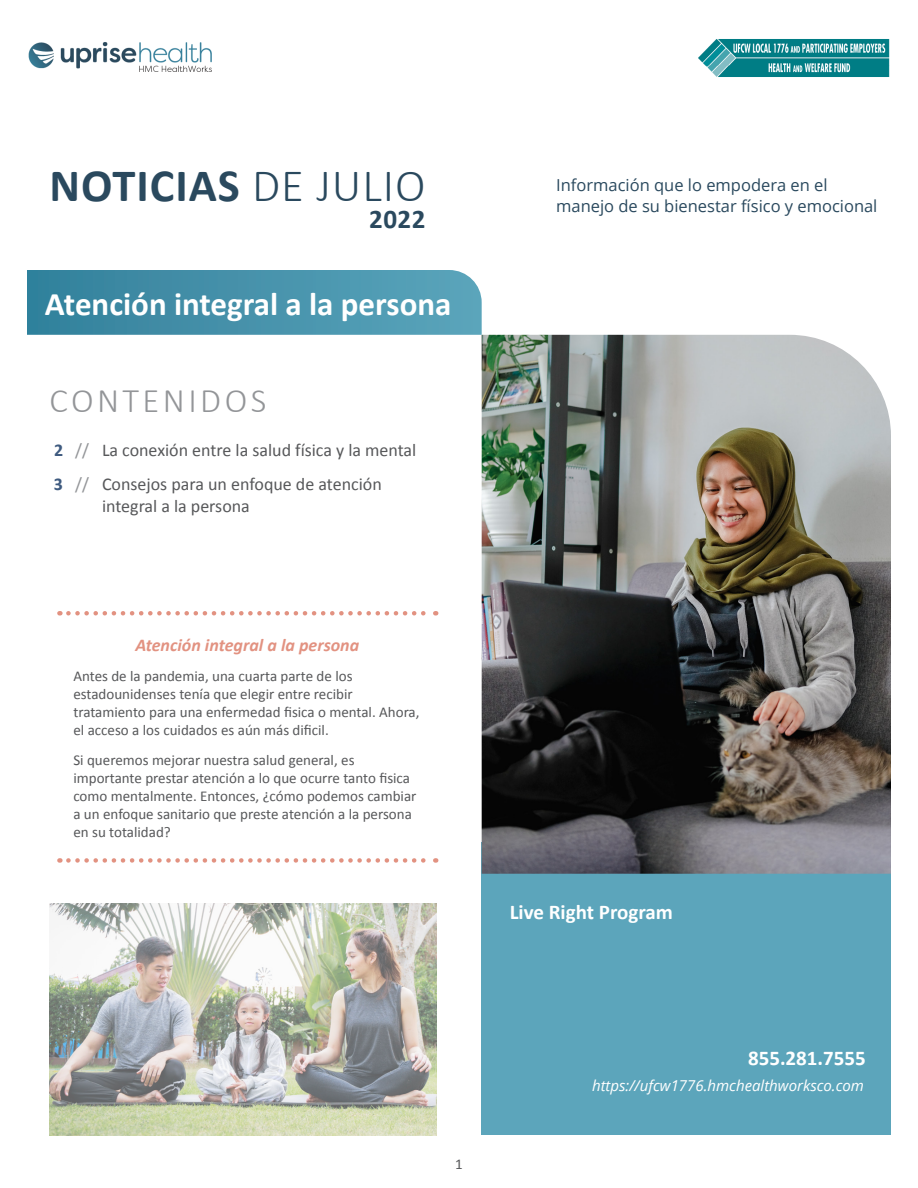
<style>
.page{position:relative;width:918px;height:1188px;background:#fff}
.page>*{position:absolute;margin:0;border:0;box-sizing:border-box;transform-origin:0 0}
.t1{font:700 46.5px "Calibri";letter-spacing:.02em;color:#2a495e}
.t2{font:300 34.5px "Calibri";letter-spacing:.1em;color:#939598}
.t3{font:700 33px "Calibri";color:#fff}
.t4{font:700 27px "Calibri";color:#2a495e}
.t5{font:700 21px "Calibri";color:#fff}
.t6{font:18px/34.5px "Calibri";color:#57585a}
.t7{font:italic 700 18px "Calibri";color:#e29281}
.t8{font:16.5px/21px "Open Sans";color:#2a495e}
.t9{font:15px/18px "Calibri";color:#57585a}
.t10{font:italic 15px "Open Sans";color:#fff}
.s1{font-weight:300}
.s2{font-weight:700;color:#3e5a7f}
.s3{color:#939598}
</style>
<div class="page">
<div style="left:482px;top:842px;width:409px;height:293px;background:#5ca5bb"></div>
<svg style="left:68px;top:611px;width:368px;height:5px"></svg>
<svg style="left:68px;top:858px;width:368px;height:5px"></svg>
<img style="left:50px;top:903px;width:386px;height:232px">
<img style="left:28px;top:39px;width:862px;height:38px">
<img style="left:482px;top:335px;width:409px;height:539px">
<svg style="left:27px;top:270px;width:455px;height:65px;background:#4793ab"></svg>
<h1 class="t1" style="left:50px;top:153px;width:377px">NOTICIAS <span class="s1">DE JULIO</span></h1>
<h3 class="t4" style="left:369px;top:200px;width:58px">2022</h3>
<h3 class="t3" style="left:45px;top:280px;width:408px">Atención integral a la persona</h3>
<h2 class="t2" style="left:50px;top:379px;width:218px">CONTENIDOS</h2>
<p class="t6" style="left:54px;top:432px;width:364px"><span class="s2">2</span> <span class="s3">//</span> La conexión entre la salud física y la mental<br><span class="s2">3</span> <span class="s3">//</span> Consejos para un enfoque de atención</p>
<p class="t6" style="left:102px;top:488px;width:149px">integral a la persona</p>
<p class="t7" style="left:135px;top:632px;width:225px">Atención integral a la persona</p>
<p class="t9" style="left:73px;top:666px;width:348px">Antes de la pandemia, una cuarta parte de los estadounidenses tenía que elegir entre recibir tratamiento para una enfermedad fisica o mental. Ahora, el acceso a los cuidados es aún más dificil.</p>
<p class="t9" style="left:73px;top:750px;width:345px">Si queremos mejorar nuestra salud general, es importante prestar atención a lo que ocurre tanto fisica como mentalmente. Entonces, ¿cómo podemos cambiar a un enfoque sanitario que preste atención a la persona en su totalidad?</p>
<p class="t8" style="left:556px;top:174px;width:323px">Información que lo empodera en el manejo de su bienestar físico y emocional</p>
<h3 class="t5" style="left:510px;top:897px;width:165px">Live Right Program</h3>
<p class="t9" style="left:455px;top:1154px;width:9px">1</p>
<h3 class="t5" style="left:748px;top:1043px;width:119px">855.281.7555</h3>
<p class="t10" style="left:592px;top:1075px;width:273px">https://ufcw1776.hmchealthworksco.com</p>
</div>
